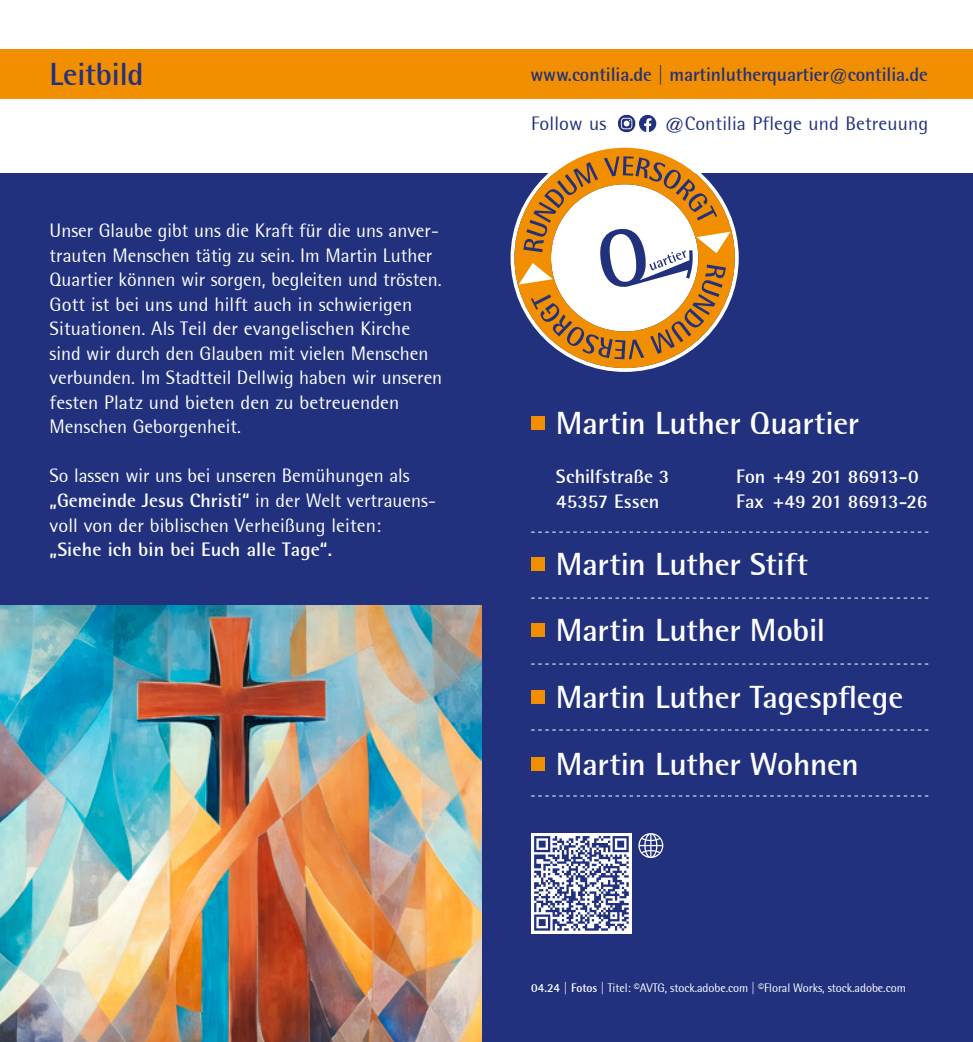
<style>
.page{position:relative;width:973px;height:1042px;background:#fff}
.page>*{position:absolute;margin:0;border:0;box-sizing:border-box;transform-origin:0 0}
.t1{font:700 31.5px/66.9px "Rotis Semi Sans";letter-spacing:-.005em;color:#fff}
.t2{font:700 31.5px "Rotis Semi Sans";letter-spacing:-.005em;color:#22317e}
.t3{font:19.25px/24.5px "Rotis Semi Sans";color:#fff}
.t4{font:700 19.25px "Rotis Semi Sans";letter-spacing:.005em;color:#fff}
.t5{font:700 19.25px "Rotis Semi Sans";letter-spacing:-.005em;color:#22317e}
.t6{font:19.25px "Rotis Semi Sans";letter-spacing:.005em;color:#22317e}
.t7{font:12.25px "Rotis Semi Sans";letter-spacing:-.005em;color:#fff}
.s1{font-weight:700}
</style>
<div class="page">
<div style="left:0;top:174px;width:972px;height:868px;background:#22317e"></div>
<div style="left:0;top:50px;width:972px;height:49px;background:#f28f00"></div>
<img style="left:0;top:606px;width:481px;height:436px">
<div style="left:531px;top:416px;width:13px;height:14px;background:#f28f00"></div>
<div style="left:531px;top:557px;width:13px;height:13px;background:#f28f00"></div>
<div style="left:531px;top:623px;width:13px;height:14px;background:#f28f00"></div>
<div style="left:531px;top:690px;width:13px;height:14px;background:#f28f00"></div>
<div style="left:531px;top:757px;width:13px;height:13px;background:#f28f00"></div>
<svg style="left:531px;top:532px;width:397px;height:1px"></svg>
<svg style="left:531px;top:597px;width:397px;height:1px"></svg>
<svg style="left:531px;top:663px;width:397px;height:1px"></svg>
<svg style="left:531px;top:729px;width:397px;height:1px"></svg>
<svg style="left:510px;top:147px;width:228px;height:225px"></svg>
<svg style="left:514px;top:148px;width:220px;height:220px"></svg>
<svg style="left:518px;top:263px;width:5px;height:21px"></svg>
<svg style="left:725px;top:228px;width:5px;height:60px"></svg>
<svg style="left:523px;top:156px;width:202px;height:203px"></svg>
<div style="left:531px;top:833px;width:100px;height:100px;background:linear-gradient(to right,#fff,#fff)"></div>
<svg style="left:638px;top:833px;width:25px;height:25px"></svg>
<svg style="left:534px;top:836px;width:94px;height:94px"></svg>
<svg style="left:618px;top:115px;width:38px;height:17px"></svg>
<svg style="left:531px;top:795px;width:397px;height:1px"></svg>
<h1 class="t2" style="left:50px;top:55px;width:95px">Leitbild</h1>
<p class="t3" style="left:50px;top:218px;width:394px">Unser Glaube gibt uns die Kraft für die uns anver&shy;trauten Menschen tätig zu sein. Im Martin Luther Quartier können wir sorgen, begleiten und trösten.<br>Gott ist bei uns und hilft auch in schwierigen Situationen. Als Teil der evangelischen Kirche sind wir durch den Glauben mit vielen Menschen verbunden. Im Stadtteil Dellwig haben wir unseren festen Platz und bieten den zu betreuenden Menschen Geborgenheit.</p>
<p class="t3" style="left:50px;top:463px;width:387px">So lassen wir uns bei unseren Bemühungen als <span class="s1">„Gemeinde Jesus Christi“</span> in der Welt vertrauens&shy;voll von der biblischen Verheißung leiten:</p>
<p class="t4" style="left:50px;top:538px;width:284px">„Siehe ich bin bei Euch alle Tage“.</p>
<p class="t5" style="left:530px;top:63px;width:399px">www.contilia.de | martinlutherquartier@contilia.de</p>
<p class="t6" style="left:531px;top:112px;width:77px">Follow us</p>
<p class="t6" style="left:664px;top:112px;width:265px">@Contilia Pflege und Betreuung</p>
<h1 class="t1" style="left:556px;top:390px;width:305px">Martin Luther Quartier</h1>
<p class="t4" style="left:556px;top:465px;width:115px">Schilfstraße 3</p>
<p class="t4" style="left:736px;top:465px;width:184px">Fon +49 201 86913-0</p>
<p class="t4" style="left:556px;top:489px;width:105px">45357 Essen</p>
<p class="t4" style="left:736px;top:489px;width:193px">Fax +49 201 86913-26</p>
<h1 class="t1" style="left:556px;top:530px;width:349px">Martin Luther Stift<br>Martin Luther Mobil<br>Martin Luther Tagespflege<br>Martin Luther Wohnen</h1>
<p class="t7" style="left:531px;top:980px;width:376px"><span class="s1">04.24 | Fotos |</span> Titel: ©AVTG, stock.adobe.com <span class="s1">|</span> ©Floral Works, stock.adobe.com</p>
</div>
